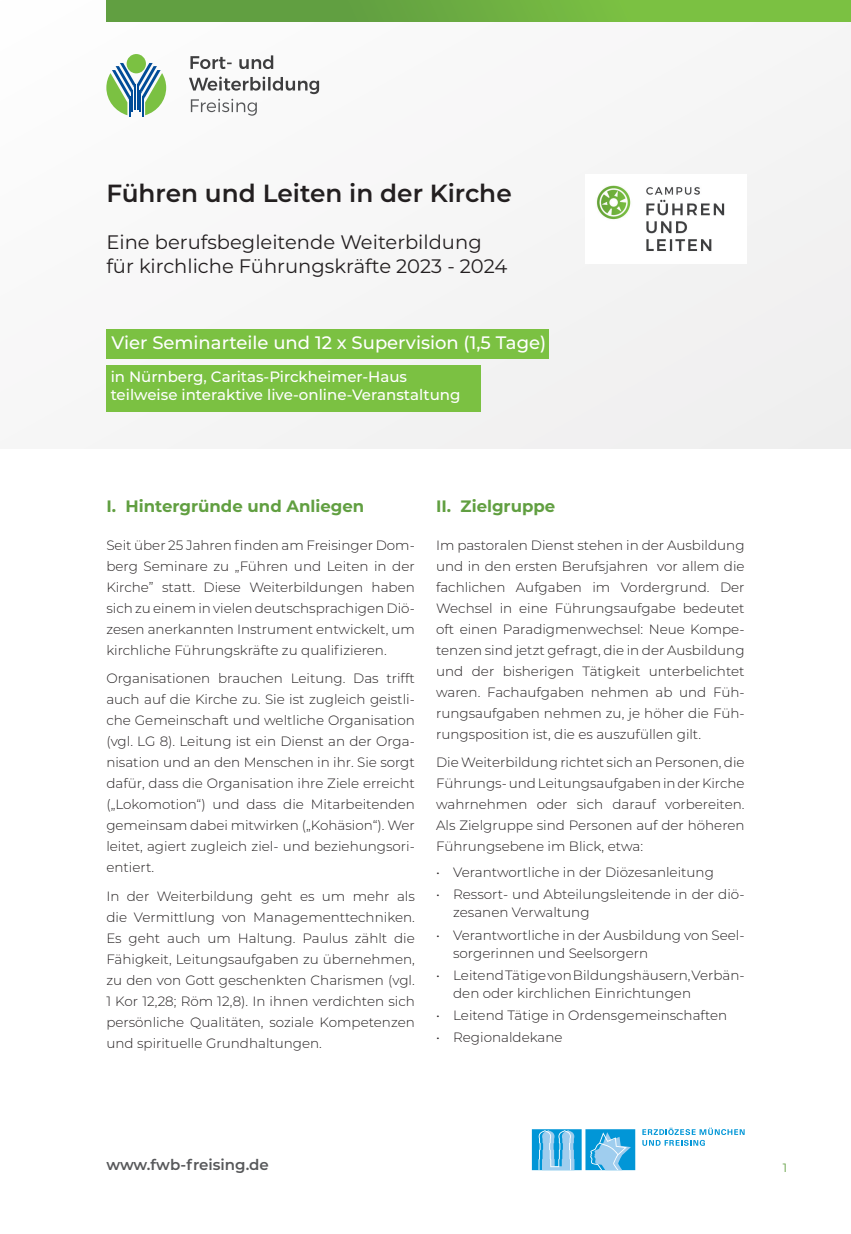
<style>
.page{position:relative;width:851px;height:1234px;background:#fff}
.page>*{position:absolute;margin:0;border:0;box-sizing:border-box;transform-origin:0 0}
.t1{font:600 24.75px "Montserrat";color:#231f20}
.t2{font:19.5px/23.4px "Montserrat";color:#231f20}
.t3{font:500 18px "Montserrat";color:#fff}
.Überschrift{font:700 16.5px "Montserrat";color:#619f41}
.t4{font:500 15px "Montserrat";color:#fff}
.t5{font:600 15px "Montserrat";color:#57585a}
.Text{font:300 13.5px/21px "Montserrat";color:#231f20;text-align:justify}
.t6{font:12px "Montserrat";color:#619f41}
</style>
<div class="page">
<div style="left:0;top:0;width:850px;height:449px;background:#f6f6f6"></div>
<div style="left:106px;top:0;width:744px;height:21px;background:linear-gradient(to right,#5b9741,#80c842)"></div>
<div style="left:106px;top:329px;width:443px;height:30px;background:#7bc142"></div>
<div style="left:106px;top:365px;width:374px;height:47px;background:#7bc142"></div>
<div style="left:127px;top:54px;width:19px;height:19px;background:#7bc142;border-radius:50%"></div>
<svg style="left:106px;top:63px;width:60px;height:54px"></svg>
<svg style="left:189px;top:77px;width:130px;height:39px"></svg>
<svg style="left:190px;top:55px;width:83px;height:14px"></svg>
<svg style="left:642px;top:1127px;width:102px;height:18px"></svg>
<div style="left:531px;top:1128px;width:50px;height:41px;background:#0196d7"></div>
<svg style="left:538px;top:1129px;width:36px;height:40px"></svg>
<div style="left:585px;top:1128px;width:50px;height:41px;background:#0196d7"></div>
<svg style="left:590px;top:1132px;width:40px;height:37px"></svg>
<img style="left:597px;top:185px;width:128px;height:66px">
<p class="t1" style="left:106px;top:176px;width:407px">Führen und Leiten in der Kirche</p>
<p class="t2" style="left:106px;top:230px;width:402px">Eine berufsbegleitende Weiterbildung für kirchliche Führungskräfte 2023 - 2024</p>
<p class="t3" style="left:111px;top:330px;width:436px">Vier Seminarteile und 12 x Supervision (1,5 Tage)</p>
<p class="t4" style="left:111px;top:366px;width:298px">in Nürnberg, Caritas-Pirckheimer-Haus</p>
<p class="t4" style="left:111px;top:384px;width:351px">teilweise interaktive live-online-Veranstaltung</p>
<p class="Überschrift" style="left:106px;top:494px;width:259px">I. Hintergründe und Anliegen</p>
<p class="Text" style="left:106px;top:534px;width:310px">Seit über 25 Jahren finden am Freisinger Dom&shy;berg Seminare zu „Führen und Leiten in der Kirche” statt. Diese Weiterbildungen haben sich zu einem in vielen deutschsprachigen Diö&shy;zesen anerkannten Instrument entwickelt, um kirchliche Führungskräfte zu qualifizieren.</p>
<p class="Text" style="left:106px;top:667px;width:310px">Organisationen brauchen Leitung. Das trifft auch auf die Kirche zu. Sie ist zugleich geistli&shy;che Gemeinschaft und weltliche Organisation (vgl. LG 8). Leitung ist ein Dienst an der Orga&shy;nisation und an den Menschen in ihr. Sie sorgt dafür, dass die Organisation ihre Ziele erreicht („Lokomotion“) und dass die Mitarbeitenden gemeinsam dabei mitwirken („Kohäsion“). Wer leitet, agiert zugleich ziel- und beziehungsori&shy;entiert.</p>
<p class="Text" style="left:106px;top:885px;width:310px">In der Weiterbildung geht es um mehr als die Vermittlung von Managementtechniken.<br>Es geht auch um Haltung. Paulus zählt die Fähigkeit, Leitungsaufgaben zu übernehmen, zu den von Gott geschenkten Charismen (vgl.<br>1 Kor 12,28; Röm 12,8). In ihnen verdichten sich persönliche Qualitäten, soziale Kompetenzen und spirituelle Grundhaltungen.</p>
<p class="Überschrift" style="left:436px;top:494px;width:121px">II. Zielgruppe</p>
<p class="Text" style="left:436px;top:534px;width:310px">Im pastoralen Dienst stehen in der Ausbildung und in den ersten Berufsjahren vor allem die fachlichen Aufgaben im Vordergrund. Der Wechsel in eine Führungsaufgabe bedeutet oft einen Paradigmenwechsel: Neue Kompe&shy;tenzen sind jetzt gefragt, die in der Ausbildung und der bisherigen Tätigkeit unterbelichtet waren. Fachaufgaben nehmen ab und Füh&shy;rungsaufgaben nehmen zu, je höher die Füh&shy;rungsposition ist, die es auszufüllen gilt.</p>
<p class="Text" style="left:436px;top:751px;width:310px">Die Weiterbildung richtet sich an Personen, die Führungs- und Leitungsaufgaben in der Kirche wahrnehmen oder sich darauf vorbereiten.<br>Als Zielgruppe sind Personen auf der höheren Führungsebene im Blick, etwa:</p>
<p class="Text" style="left:436px;top:861px;width:279px">• Verantwortliche in der Diözesanleitung</p>
<p class="Text" style="left:453px;top:884px;width:293px;line-height:18px;text-indent:-17px">• Ressort- und Abteilungsleitende in der diö&shy;zesanen Verwaltung</p>
<p class="Text" style="left:453px;top:925px;width:293px;line-height:18px;text-indent:-17px">• Verantwortliche in der Ausbildung von Seel&shy;sorgerinnen und Seelsorgern</p>
<p class="Text" style="left:453px;top:965px;width:293px;line-height:18px;text-indent:-17px">• Leitend Tätige von Bildungshäusern, Verbän&shy;den oder kirchlichen Einrichtungen</p>
<p class="Text" style="left:436px;top:1004px;width:292px">• Leitend Tätige in Ordensgemeinschaften</p>
<p class="Text" style="left:436px;top:1026px;width:128px">• Regionaldekane</p>
<p class="t5" style="left:106px;top:1153px;width:164px">www.fwb-freising.de</p>
<p class="t6" style="left:782px;top:1158px;width:6px">1</p>
</div>
